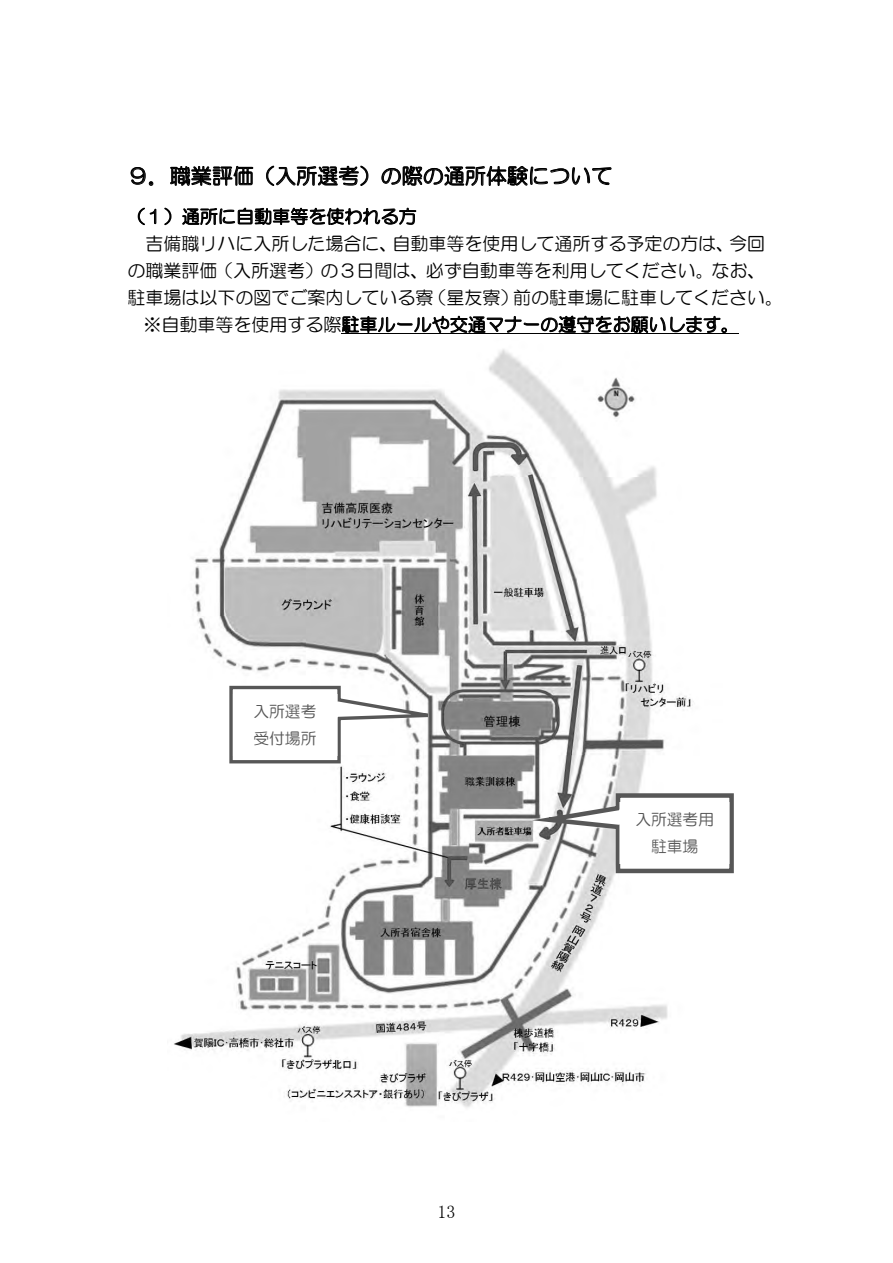
<style>
.page{position:relative;width:893px;height:1263px;background:#fff}
.page>*{position:absolute;margin:0;border:0;box-sizing:border-box;transform-origin:0 0}
.t1{font:21px "TTB7 BF443 Ct CID";letter-spacing:.005em;color:#000}
.t2{font:18px "TTB7 BF443 Ct CID";color:#000}
.t3{font:18px "MS P Mincho";color:#000}
.t4{font:15.75px/27px "TTB7 BF443 Ct CID";color:#575757;text-align:center}
</style>
<div class="page">
<hr style="left:341px;top:333px;width:398px;height:1px;background:#000">
<img style="left:174px;top:349px;width:520px;height:759px">
<svg style="left:515px;top:791px;width:219px;height:84px"></svg>
<img style="left:620px;top:803px;width:110px;height:61px">
<svg style="left:228px;top:684px;width:232px;height:81px"></svg>
<img style="left:232px;top:694px;width:106px;height:61px">
<p class="t1" style="left:128px;top:165px;width:486px">９．職業評価（入所選考）の際の通所体験について</p>
<p class="t2" style="left:128px;top:207px;width:291px">（１）通所に自動車等を使われる方</p>
<p class="t2" style="left:146px;top:234px;width:621px">吉備職リハに入所した場合に、自動車等を使用して通所する予定の方は、今回</p>
<p class="t2" style="left:128px;top:261px;width:639px">の職業評価（入所選考）の３日間は、必ず自動車等を利用してください。なお、</p>
<p class="t2" style="left:128px;top:288px;width:657px">駐車場は以下の図でご案内している寮（星友寮）前の駐車場に駐車してください。</p>
<p class="t2" style="left:143px;top:315px;width:597px">※自動車等を使用する際駐車ルールや交通マナーの遵守をお願いします。</p>
<p class="t4" style="left:253px;top:697px;width:64px;text-align:left">入所選考受付場所</p>
<p class="t3" style="left:437px;top:1202px;width:19px">13</p>
<p class="t4" style="left:635px;top:806px;width:80px">入所選考用駐車場</p>
</div>
